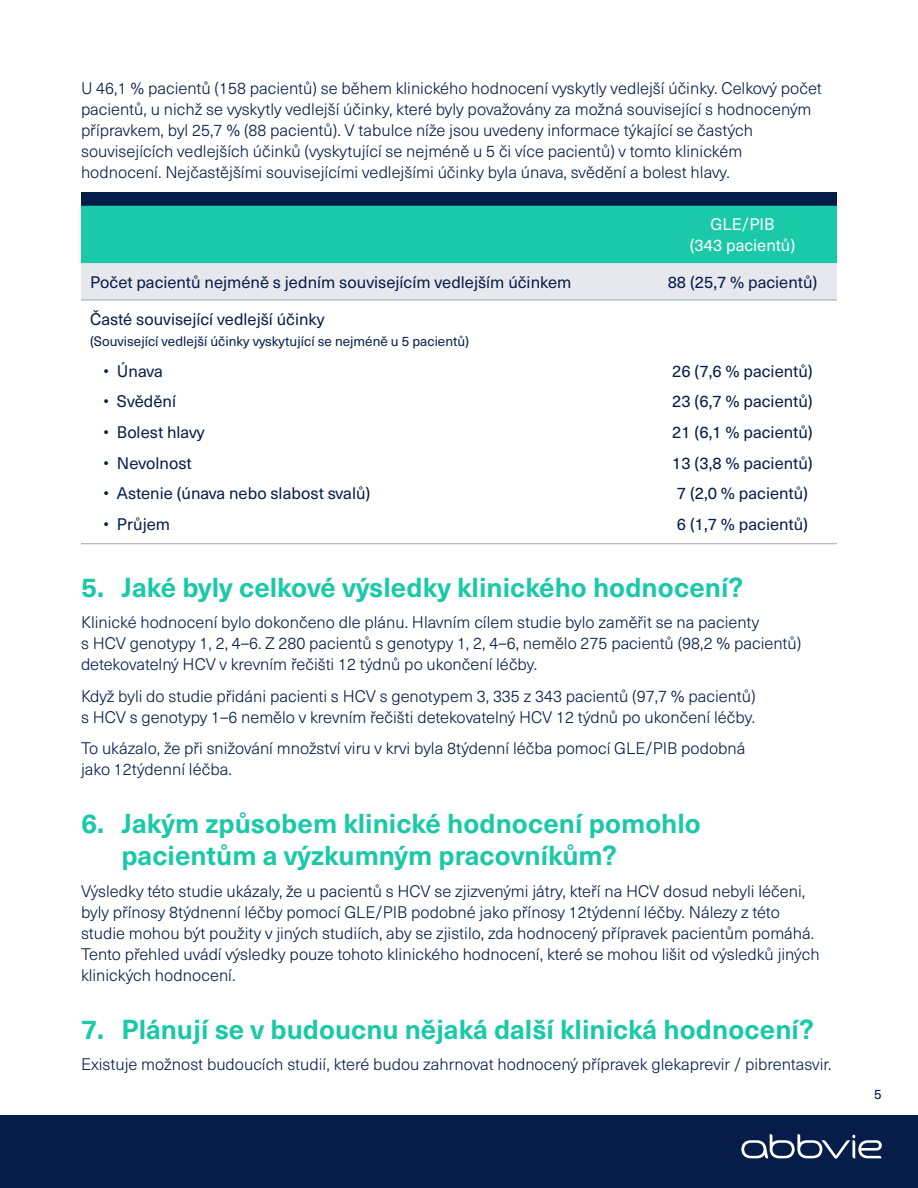
<style>
.page{position:relative;width:918px;height:1188px;background:#fff}
.page>*{position:absolute;margin:0;border:0;box-sizing:border-box;transform-origin:0 0}
.t1{font:700 27px/32.4px "Neue Haas Unica Pro";color:#1ac9a8}
.t2{font:300 16.5px/21px "Neue Haas Unica Pro";color:#071d49}
.t3{font:16.5px "Neue Haas Unica Pro";color:#071d49}
.t4{font:16.5px/21px "Neue Haas Unica Pro";color:#fff;text-align:center}
.t5{font:13.5px "Neue Haas Unica Pro";color:#071d49}
</style>
<div class="page">
<div style="left:0;top:1115px;width:918px;height:73px;background:#071d49"></div>
<div style="left:81px;top:192px;width:756px;height:14px;background:#071d49"></div>
<svg style="left:81px;top:206px;width:756px;height:94px;background:#69d4c2"></svg>
<hr style="left:81px;top:300px;width:567px;height:1px;background:#9ca4b6">
<hr style="left:648px;top:300px;width:189px;height:1px;background:#9ca4b6">
<hr style="left:81px;top:543px;width:567px;height:1px;background:#9ca4b6">
<hr style="left:648px;top:543px;width:189px;height:1px;background:#9ca4b6">
<svg style="left:741px;top:1134px;width:141px;height:25px"></svg>
<p class="t2" style="left:81px;top:78px;width:742px">U 46,1 % pacientů (158 pacientů) se během klinického hodnocení vyskytly vedlejší účinky. Celkový počet pacientů, u nichž se vyskytly vedlejší účinky, které byly považovány za možná související s hodnoceným přípravkem, byl 25,7 % (88 pacientů). V tabulce níže jsou uvedeny informace týkající se častých souvisejících vedlejších účinků (vyskytující se nejméně u 5 či více pacientů) v tomto klinickém hodnocení. Nejčastějšími souvisejícími vedlejšími účinky byla únava, svědění a bolest hlavy.</p>
<p class="t4" style="left:690px;top:214px;width:107px">GLE/PIB<br>(343 pacientů)</p>
<p class="t3" style="left:90px;top:272px;width:483px">Počet pacientů nejméně s jedním souvisejícím vedlejším účinkem</p>
<p class="t3" style="left:668px;top:272px;width:151px">88 (25,7 % pacientů)</p>
<p class="t3" style="left:90px;top:309px;width:236px">Časté související vedlejší účinky</p>
<p class="t5" style="left:90px;top:333px;width:381px">(Související vedlejší účinky vyskytující se nejméně u 5 pacientů)</p>
<p class="t3" style="left:104px;top:361px;width:61px">• Únava</p>
<p class="t3" style="left:672px;top:361px;width:142px">26 (7,6 % pacientů)</p>
<p class="t3" style="left:104px;top:392px;width:74px">• Svědění</p>
<p class="t3" style="left:672px;top:392px;width:142px">23 (6,7 % pacientů)</p>
<p class="t3" style="left:104px;top:422px;width:103px">• Bolest hlavy</p>
<p class="t3" style="left:672px;top:422px;width:142px">21 (6,1 % pacientů)</p>
<p class="t3" style="left:104px;top:453px;width:90px">• Nevolnost</p>
<p class="t3" style="left:672px;top:453px;width:142px">13 (3,8 % pacientů)</p>
<p class="t3" style="left:104px;top:483px;width:268px">• Astenie (únava nebo slabost svalů)</p>
<p class="t3" style="left:677px;top:483px;width:133px">7 (2,0 % pacientů)</p>
<p class="t3" style="left:104px;top:514px;width:68px">• Průjem</p>
<p class="t3" style="left:677px;top:514px;width:133px">6 (1,7 % pacientů)</p>
<h1 class="t1" style="left:81px;top:571px;width:664px">5. Jaké byly celkové výsledky klinického hodnocení?</h1>
<p class="t2" style="left:81px;top:612px;width:722px">Klinické hodnocení bylo dokončeno dle plánu. Hlavním cílem studie bylo zaměřit se na pacienty<br>s HCV genotypy 1, 2, 4–6. Z 280 pacientů s genotypy 1, 2, 4–6, nemělo 275 pacientů (98,2 % pacientů) detekovatelný HCV v krevním řečišti 12 týdnů po ukončení léčby.</p>
<p class="t2" style="left:81px;top:686px;width:676px">Když byli do studie přidáni pacienti s HCV s genotypem 3, 335 z 343 pacientů (97,7 % pacientů) s HCV s genotypy 1–6 nemělo v krevním řečišti detekovatelný HCV 12 týdnů po ukončení léčby.</p>
<p class="t2" style="left:81px;top:738px;width:666px">To ukázalo, že při snižování množství viru v krvi byla 8týdenní léčba pomocí GLE/PIB podobná jako 12týdenní léčba.</p>
<h1 class="t1" style="left:122px;top:807px;width:581px;text-indent:-40px">6. Jakým způsobem klinické hodnocení pomohlo pacientům a výzkumným pracovníkům?</h1>
<p class="t2" style="left:81px;top:881px;width:740px">Výsledky této studie ukázaly, že u pacientů s HCV se zjizvenými játry, kteří na HCV dosud nebyli léčeni, byly přínosy 8týdnenní léčby pomocí GLE/PIB podobné jako přínosy 12týdenní léčby. Nálezy z této studie mohou být použity v jiných studiích, aby se zjistilo, zda hodnocený přípravek pacientům pomáhá.<br>Tento přehled uvádí výsledky pouze tohoto klinického hodnocení, které se mohou lišit od výsledků jiných klinických hodnocení.</p>
<h1 class="t1" style="left:81px;top:1013px;width:734px">7. Plánují se v budoucnu nějaká další klinická hodnocení?</h1>
<p class="t2" style="left:81px;top:1054px;width:752px">Existuje možnost budoucích studií, které budou zahrnovat hodnocený přípravek glekaprevir / pibrentasvir.</p>
<p class="t5" style="left:874px;top:1086px;width:9px">5</p>
</div>
